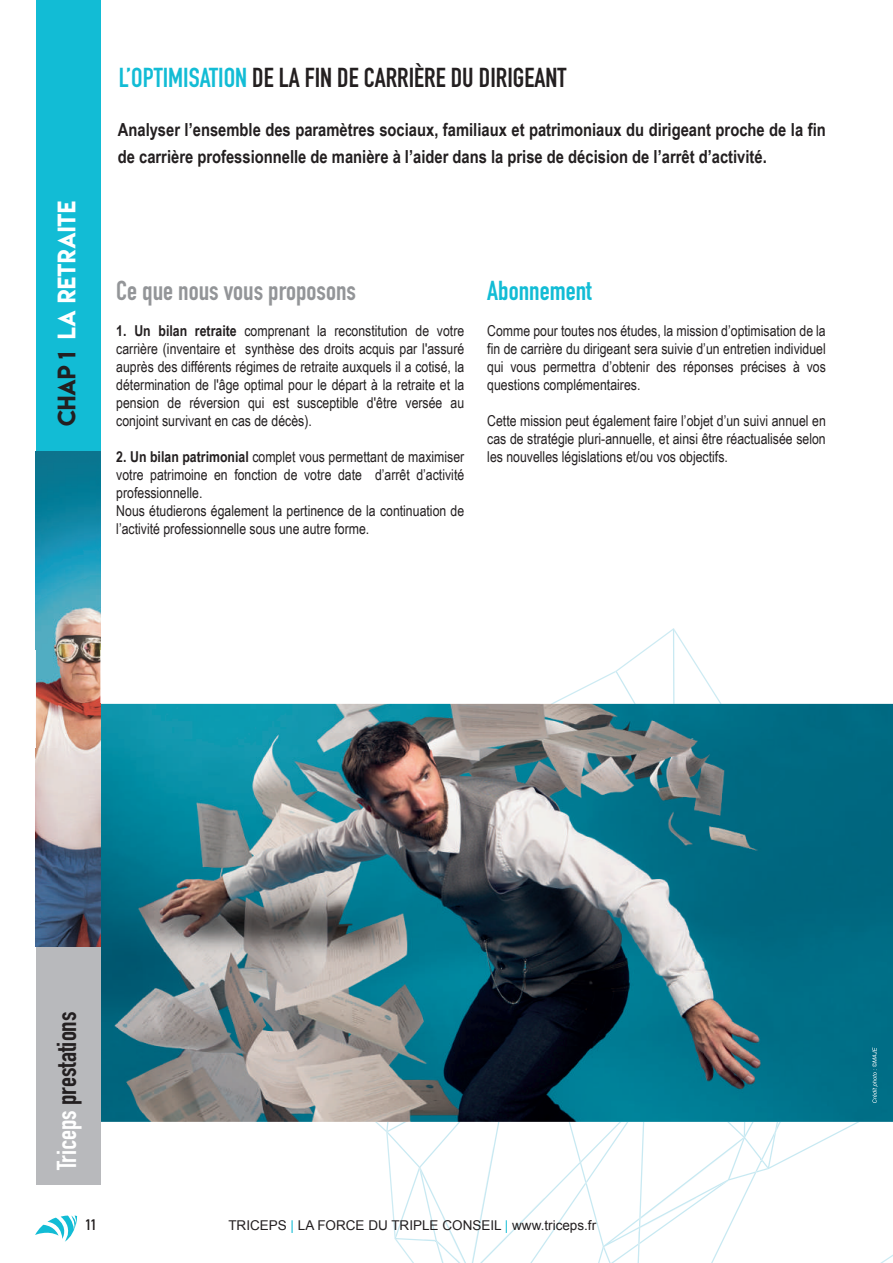
<style>
.page{position:relative;width:893px;height:1263px;background:#fff}
.page>*{position:absolute;margin:0;border:0;box-sizing:border-box;transform-origin:0 0}
.t1{font:700 27px "DIN Condensed";color:#231f20}
.t2{font:700 27px "DIN Condensed";color:#939598}
.t3{font:700 27px "DIN Condensed";color:#12bcd5}
.t4{font:22.5px "Lemon Milk";color:#fff}
.t5{font:700 18px/27px "Arial Narrow";color:#231f20}
.t6{font:15px/18px "Arial Narrow";color:#231f20;text-align:justify}
.t7{font:700 15px "DIN Condensed";color:#231f20}
.t8{font:13.5px "Arial";color:#231f20}
.s1{color:#231f20}
.s2{color:#12bcd5}
.s3{font-weight:700}
.s4{color:#fff}
</style>
<div class="page">
<svg style="left:375px;top:1122px;width:91px;height:141px"></svg>
<svg style="left:472px;top:1122px;width:421px;height:141px"></svg>
<svg style="left:551px;top:628px;width:171px;height:76px"></svg>
<img style="left:100px;top:704px;width:793px;height:418px">
<div style="left:36px;top:946px;width:64px;height:239px;background:#b8b9bc"></div>
<div style="left:36px;top:0;width:64px;height:463px;background:#12bcd5"></div>
<svg style="left:35px;top:1215px;width:42px;height:27px"></svg>
<img style="left:36px;top:451px;width:64px;height:297px">
<img style="left:36px;top:748px;width:22px;height:198px">
<img style="left:58px;top:704px;width:42px;height:242px">
<img style="left:36px;top:946px;width:64px;height:1px">
<svg style="left:872px;top:1047px;width:6px;height:56px"></svg>
<h2 class="t4" style="left:51px;top:426px;width:227px;rotate:-90deg"><span class="s1">CHAP 1</span> LA RETRAITE</h2>
<h1 class="t1" style="left:119px;top:60px;width:449px"><span class="s2">L’OPTIMISATION</span> DE LA FIN DE CARRIÈRE DU DIRIGEANT</h1>
<p class="t5" style="left:118px;top:116px;width:709px">Analyser l’ensemble des paramètres sociaux, familiaux et patrimoniaux du dirigeant proche de la fin de carrière professionnelle de manière à l’aider dans la prise de décision de l’arrêt d’activité.</p>
<h1 class="t2" style="left:116px;top:272px;width:241px">Ce que nous vous proposons</h1>
<p class="t6" style="left:116px;top:321px;width:350px"><span class="s3">1. Un bilan retraite</span> comprenant la reconstitution de votre carrière (inventaire et synthèse des droits acquis par l'assuré auprès des différents régimes de retraite auxquels il a cotisé, la détermination de l'âge optimal pour le départ à la retraite et la pension de réversion qui est susceptible d'être versée au conjoint survivant en cas de décès).</p>
<p class="t6" style="left:116px;top:447px;width:350px;text-align:left"><span class="s3">2. Un bilan patrimonial</span> complet vous permettant de maximiser votre patrimoine en fonction de votre date d’arrêt d’activité professionnelle.<br>Nous étudierons également la pertinence de la continuation de l’activité professionnelle sous une autre forme.</p>
<h1 class="t3" style="left:487px;top:272px;width:106px">Abonnement</h1>
<p class="t6" style="left:487px;top:321px;width:340px">Comme pour toutes nos études, la mission d’optimisation de la fin de carrière du dirigeant sera suivie d’un entretien individuel qui vous permettra d’obtenir des réponses précises à vos questions complémentaires.</p>
<p class="t6" style="left:487px;top:411px;width:340px">Cette mission peut également faire l’objet d’un suivi annuel en cas de stratégie pluri-annuelle, et ainsi être réactualisée selon les nouvelles législations et/ou vos objectifs.</p>
<h1 class="t1" style="left:49px;top:1170px;width:160px;rotate:-90deg"><span class="s4">Triceps</span> prestations</h1>
<p class="t7" style="left:85px;top:1214px;width:13px">11</p>
<p class="t8" style="left:228px;top:1216px;width:369px">TRICEPS <span class="s2">|</span> LA FORCE DU TRIPLE CONSEIL <span class="s2">|</span> www.triceps.fr</p>
</div>
